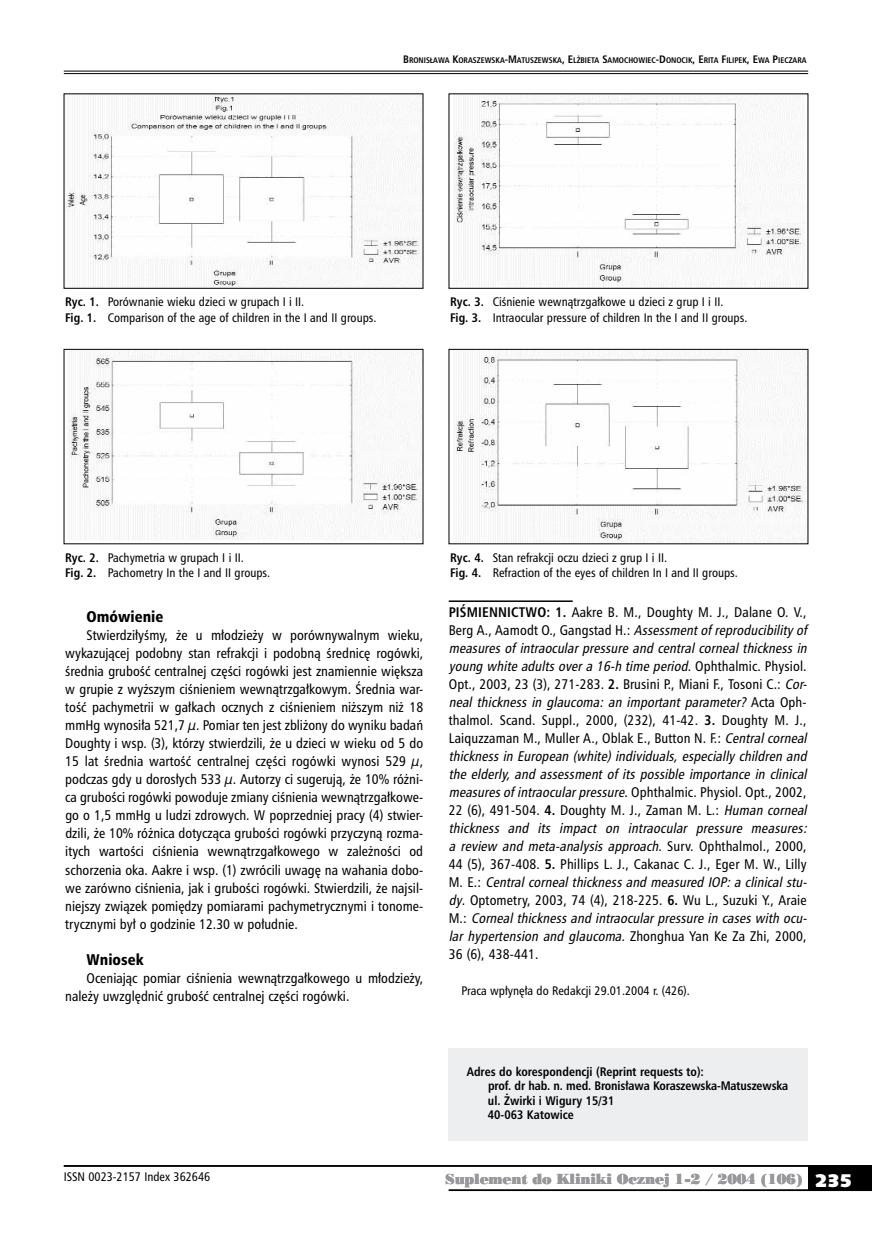
<style>
.page{position:relative;width:872px;height:1234px;background:#fff}
.page>*{position:absolute;margin:0;border:0;box-sizing:border-box;transform-origin:0 0}
.t1{font:15px "Humnst 777 Blk Cn PL";color:#000}
.t2{font:italic 13.5px/18px "Humnst 777 Cn PL";color:#000}
.t3{font:13.5px/18px "Humnst 777 Cn PL";color:#000;text-align:justify}
.t4{font:13.5px "Poster Bodoni PL";letter-spacing:-.015em;color:#98989c}
.t5{font:12px/15.8px "Humnst 777 Cn PL";color:#000}
.t6{font:700 12px/14.4px "Humnst 777 Cn PL";color:#000}
.t7{font:700 7.8px "Humnst 777 Cn PL";color:#000}
.s1{font-size:10.5px}
.s2{font-size:7.5px}
.s3{font-weight:700}
.s4{font-weight:700;font-style:normal}
.s5{font-style:normal}
.s6{font-family:"Humanst 531 U Blk PL";font-size:18px;color:#fff}
</style>
<div class="page">
<hr style="left:449px;top:600px;width:124px;height:2px;background:#000">
<hr style="left:64px;top:71px;width:744px;height:1px;background:#000">
<hr style="left:64px;top:73px;width:744px;height:1px;background:#000">
<div style="left:808px;top:1165px;width:64px;height:25px;background:#000"></div>
<hr style="left:64px;top:1164px;width:808px;height:2px;background:#000">
<hr style="left:449px;top:1189px;width:423px;height:1px;background:#000">
<div style="left:449px;top:1048px;width:359px;height:92px;background:#edeeef"></div>
<img style="left:66px;top:96px;width:355px;height:190px">
<img style="left:454px;top:96px;width:351px;height:190px">
<img style="left:69px;top:351px;width:352px;height:189px">
<div style="left:64px;top:349px;width:359px;height:195px;border:1px solid #000"></div>
<img style="left:454px;top:351px;width:352px;height:191px">
<div style="left:449px;top:349px;width:359px;height:195px;border:1px solid #000"></div>
<p class="t7" style="left:403px;top:55px;width:405px"><span class="s1">B</span>RONIS<span class="s2">Ł</span>AWA <span class="s1">K</span>ORASZEWSKA<span class="s1">--M-</span>ATUSZEWSKA<span class="s1">, E</span> LŻBIETA <span class="s1">S</span>AMOCHOWIEC<span class="s1">--D-</span>ONOCIK<span class="s1">, E</span> RITA <span class="s1">F</span>ILIPEK<span class="s1">, E</span>WA <span class="s1">P</span>IECZARA</p>
<p class="t5" style="left:65px;top:293px;width:313px"><span class="s3">Ryc. 1.</span> Porównanie wieku dzieci w grupach I i II.<br><span class="s3">Fig. 1.</span> Comparison of the age of children in the I and II groups.</p>
<p class="t5" style="left:450px;top:293px;width:299px"><span class="s3">Ryc. 3.</span> Ciśnienie wewnątrzgałkowe u dzieci z grup I i II.<br><span class="s3">Fig. 3.</span> Intraocular pressure of children In the I and II groups.</p>
<p class="t5" style="left:65px;top:549px;width:206px"><span class="s3">Ryc. 2.</span> Pachymetria w grupach I i II.<br><span class="s3">Fig. 2.</span> Pachometry In the I and II groups.</p>
<p class="t5" style="left:450px;top:549px;width:289px"><span class="s3">Ryc. 4.</span> Stan refrakcji oczu dzieci z grup I i II.<br><span class="s3">Fig. 4.</span> Refraction of the eyes of children In I and II groups.</p>
<p class="t1" style="left:87px;top:607px;width:78px">Omó-wie-nie</p>
<p class="t3" style="left:65px;top:626px;width:359px;text-indent:21px">Stwierdziłyśmy, że u młodzieży w porównywalnym wieku, wykazującej podobny stan refrakcji i podobną średnicę rogówki, średnia grubość centralnej części rogówki jest znamiennie większa w grupie z wyższym ciśnieniem wewnątrzgałkowym. Średnia war&shy;tość pachymetrii w gałkach ocznych z ciśnieniem niższym niż 18 mmHg wynosiła 521,7 µ. Pomiar ten jest zbliżony do wyniku badań Doughty i wsp. (3), którzy stwierdzili, że u dzieci w wieku od 5 do 15 lat średnia wartość centralnej części rogówki wynosi 529 µ, podczas gdy u dorosłych 533 µ. Autorzy ci sugerują, że 10% różni&shy;ca grubości rogówki powoduje zmiany ciśnienia wewnątrzgałkowe&shy;go o 1,5 mmHg u ludzi zdrowych. W poprzedniej pracy (4) stwier&shy;dzili, że 10% różnica dotycząca grubości rogówki przyczyną rozma&shy;itych wartości ciśnienia wewnątrzgałkowego w zależności od schorzenia oka. Aakre i wsp. (1) zwrócili uwagę na wahania dobo&shy;we zarówno ciśnienia, jak i grubości rogówki. Stwierdzili, że najsil&shy;niejszy związek pomiędzy pomiarami pachymetrycznymi i tonome&shy;trycznymi był o godzinie 12.30 w południe.</p>
<p class="t1" style="left:87px;top:949px;width:58px">Wnio-sek</p>
<p class="t3" style="left:65px;top:968px;width:359px;text-indent:21px">Oceniając pomiar ciśnienia wewnątrzgałkowego u młodzieży, należy uwzględnić grubość centralnej części rogówki.</p>
<p class="t2" style="left:449px;top:602px;width:363px"><span class="s4">PI-ŚMIEN-NIC-TWO: 1.</span> <span class="s5">Aakre B. M., Doughty M. J., Dalane O. V., B e r g A . , Aa m o d t O . , G a n g s t a d H . :</span> Assessmentofreproducibility of measures of intraocular pressure and central corneal thickness in young white adultsovera 16-h time period<span class="s5">. O p h t h a l m i c . P h y s i o l .<br>Opt., 2003, 23 (3), 271-283.</span> <span class="s4">2.</span> <span class="s5">Brusini P., Miani F., Tosoni C.:</span> Cor&shy;neal thickness in glaucoma: an important parameter? <span class="s5">A ct a O p h - thalmol. Scand. Suppl., 2000, (232), 41-42.</span> <span class="s4">3.</span> <span class="s5">Doughty M. J., Laiquzzaman M., Muller A., Oblak E., Button N. F.:</span> Centralcorneal thickness in European (white) individuals, especially children and the elderly, and assessment of its possible importance in clinical measuresofintraocular pressure<span class="s5">. Ophthalmic. Physiol. Opt., 2002, 22 (6), 491-504.</span> <span class="s4">4.</span> <span class="s5">Doughty M. J., Zaman M. L.:</span> Human corneal thickness and its impact on intraocular pressure measures: a review and meta-analysis approach<span class="s5">. S u r v. O p h t h a l m o l . , 2 0 0 0 , 44 (5), 367-408.</span> <span class="s4">5.</span> <span class="s5">Phillips L. J., Cakanac C. J., Eger M. W., Lilly M . E . :</span> Central corneal thickness and measured IOP: a clinical stu&shy;dy<span class="s5">. Optometry, 2003, 74 (4), 218-225.</span> <span class="s4">6.</span> <span class="s5">Wu L., Suzuki Y., Araie M . :</span> Corneal thickness and intraocular pressure in cases with ocu&shy;lar hypertension and glaucoma. <span class="s5">Z h o n g h u a Ya n Ke Z a Z h i , 2 0 0 0 , 36 (6), 438-441.</span></p>
<p class="t5" style="left:461px;top:982px;width:230px">Praca wpłynęła do Redakcji 29.01.2004 r. (426).</p>
<p class="t5" style="left:64px;top:1168px;width:148px">ISSN 0023-2157 Index 362646</p>
<p class="t6" style="left:488px;top:1063px;width:302px;text-indent:-21px">Ad-res do ko-re-spon-den-cji (Re-print re-qu-ests to):<br>prof. dr hab. n. med. Bro-ni-sła-wa Ko-ra-szew-ska--M-at-usze-wska ul. Żwir-ki i Wi-gu-ry 15/31<br>40-063 Ka-to-wi-ce</p>
<p class="t4" style="left:445px;top:1169px;width:408px">Suplement do Kliniki Ocznej 1-2 / 2004 (106) <span class="s6">235</span></p>
</div>
